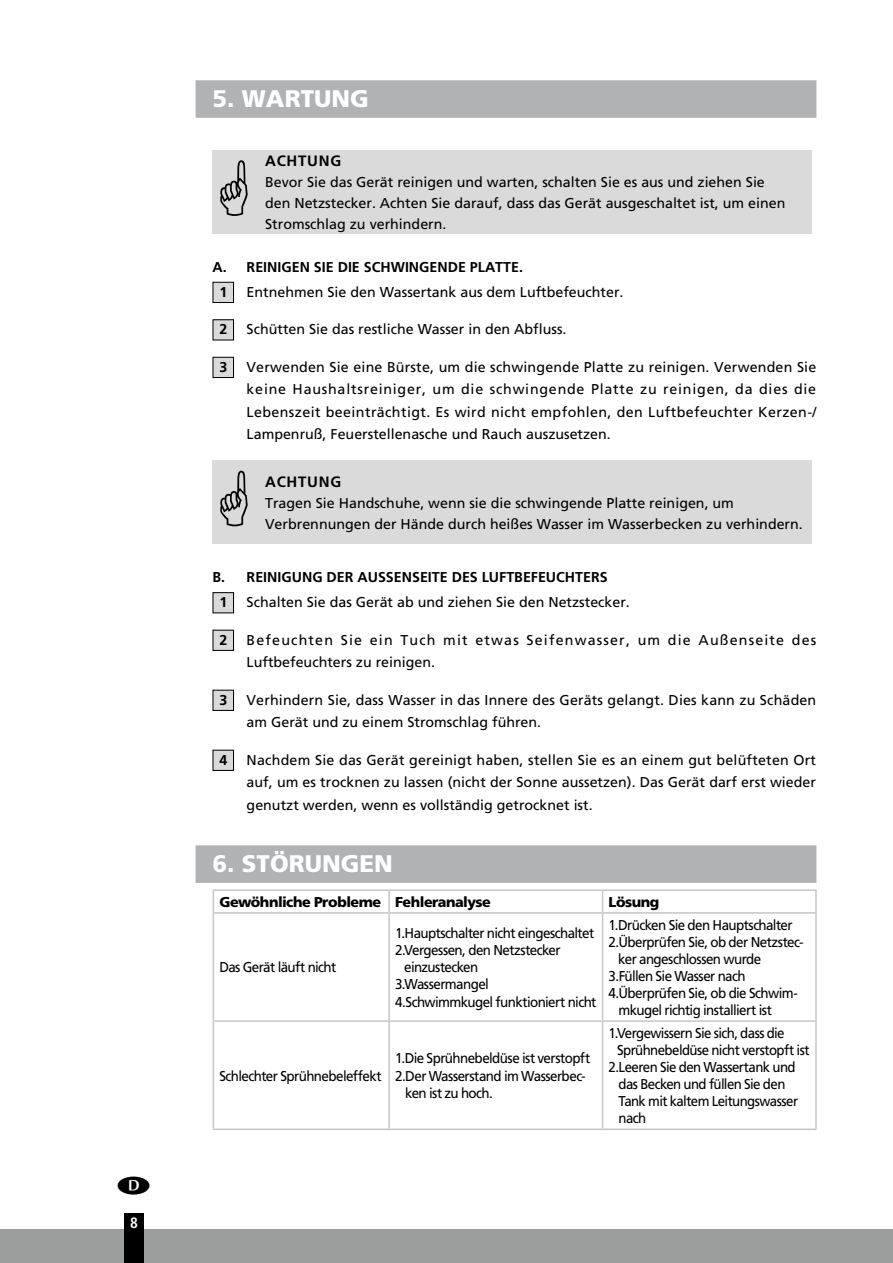
<style>
.page{position:relative;width:893px;height:1263px;background:#fff}
.page>*{position:absolute;margin:0;border:0;box-sizing:border-box;transform-origin:0 0}
.t1{font:900 24px "Frutiger LT Std";color:#fff}
.t2{font:700 15px "Frutiger LT Std";letter-spacing:.05em;color:#000}
.t3{font:700 condensed 15px "Frutiger LT Std";color:#fff}
.t4{font:14.25px/22.5px "Frutiger LT Std";color:#000}
.t5{font:14.25px "Frutiger LT Std";letter-spacing:-.045em;color:#000;scale:.94 1}
.t6{font:14.25px "Frutiger LT Std";letter-spacing:-.04em;color:#000;scale:.94 1}
.t7{font:14.25px/22.5px "Frutiger LT Std";letter-spacing:.08em;color:#000}
.t8{font:14.25px "Frutiger LT Std";letter-spacing:-.045em;color:#000;scale:.93 1}
.t9{font:700 14.25px "Frutiger LT Std";color:#000}
.t10{font:14.25px "Frutiger LT Std";letter-spacing:-.04em;color:#000;scale:.93 1}
.t11{font:900 14.25px "Frutiger LT Std";letter-spacing:-.03em;color:#000}
.t12{font:14.25px "Frutiger LT Std";letter-spacing:-.05em;color:#000;scale:.94 1}
.t13{font:700 14.25px "Frutiger";color:#000}
.t14{font:14.25px "Frutiger LT Std";color:#000;scale:.93 1}
</style>
<div class="page">
<div style="left:0;top:1229px;width:893px;height:34px;background:#9c9d9d"></div>
<div style="left:124px;top:1213px;width:20px;height:50px;background:#000"></div>
<div style="left:196px;top:80px;width:620px;height:38px;background:#b1b2b3"></div>
<div style="left:196px;top:845px;width:620px;height:38px;background:#b1b2b3"></div>
<div style="left:213px;top:150px;width:51px;height:84px;background:#dadada"></div>
<div style="left:264px;top:150px;width:548px;height:84px;background:#dadada"></div>
<div style="left:213px;top:282px;width:21px;height:20px;background:#dadada"></div>
<div style="left:213px;top:282px;width:21px;height:21px;border:1px solid #000"></div>
<div style="left:213px;top:320px;width:21px;height:20px;background:#dadada"></div>
<div style="left:213px;top:319px;width:21px;height:21px;border:1px solid #000"></div>
<div style="left:213px;top:357px;width:21px;height:20px;background:#dadada"></div>
<div style="left:213px;top:357px;width:21px;height:21px;border:1px solid #000"></div>
<div style="left:213px;top:460px;width:51px;height:84px;background:#dadada"></div>
<div style="left:264px;top:460px;width:548px;height:84px;background:#dadada"></div>
<div style="left:213px;top:593px;width:21px;height:20px;background:#dadada"></div>
<div style="left:213px;top:592px;width:21px;height:21px;border:1px solid #000"></div>
<div style="left:213px;top:630px;width:21px;height:20px;background:#dadada"></div>
<div style="left:213px;top:630px;width:21px;height:21px;border:1px solid #000"></div>
<div style="left:213px;top:690px;width:21px;height:20px;background:#dadada"></div>
<div style="left:213px;top:690px;width:21px;height:21px;border:1px solid #000"></div>
<div style="left:213px;top:750px;width:21px;height:20px;background:#dadada"></div>
<div style="left:213px;top:750px;width:21px;height:21px;border:1px solid #000"></div>
<hr style="left:213px;top:889px;width:176px;height:2px;background:#c5c6c6">
<svg style="left:213px;top:891px;width:1px;height:21px"></svg>
<hr style="left:389px;top:889px;width:213px;height:2px;background:#c5c6c6">
<hr style="left:388px;top:891px;width:2px;height:21px;background:#c5c6c6">
<hr style="left:602px;top:889px;width:215px;height:2px;background:#c5c6c6">
<svg style="left:602px;top:891px;width:1px;height:21px"></svg>
<hr style="left:815px;top:891px;width:2px;height:21px;background:#c5c6c6">
<hr style="left:213px;top:912px;width:176px;height:2px;background:#c5c6c6">
<hr style="left:213px;top:914px;width:1px;height:106px;background:#c5c6c6">
<hr style="left:389px;top:912px;width:213px;height:2px;background:#c5c6c6">
<hr style="left:388px;top:914px;width:2px;height:106px;background:#c5c6c6">
<hr style="left:602px;top:912px;width:215px;height:2px;background:#c5c6c6">
<hr style="left:602px;top:914px;width:1px;height:106px;background:#c5c6c6">
<hr style="left:815px;top:914px;width:2px;height:106px;background:#c5c6c6">
<hr style="left:213px;top:1020px;width:176px;height:2px;background:#c5c6c6">
<hr style="left:213px;top:1022px;width:1px;height:106px;background:#c5c6c6">
<hr style="left:389px;top:1020px;width:213px;height:2px;background:#c5c6c6">
<hr style="left:388px;top:1022px;width:2px;height:106px;background:#c5c6c6">
<hr style="left:602px;top:1020px;width:215px;height:2px;background:#c5c6c6">
<hr style="left:602px;top:1022px;width:1px;height:106px;background:#c5c6c6">
<hr style="left:815px;top:1022px;width:2px;height:106px;background:#c5c6c6">
<hr style="left:213px;top:1128px;width:176px;height:2px;background:#c5c6c6">
<hr style="left:389px;top:1128px;width:213px;height:2px;background:#c5c6c6">
<hr style="left:602px;top:1128px;width:215px;height:2px;background:#c5c6c6">
<p class="t3" style="left:130px;top:1214px;width:9px">8</p>
<h1 class="t1" style="left:213px;top:84px;width:158px">5. WARTUNG</h1>
<p class="t2" style="left:265px;top:152px;width:78px">ACHTUNG</p>
<p class="t4" style="left:265px;top:172px;width:522px;line-height:21px">Bevor Sie das Gerät reinigen und warten, schalten Sie es aus und ziehen Sie den Netzstecker. Achten Sie darauf, dass das Gerät ausgeschaltet ist, um einen<br>Stromschlag zu verhindern.</p>
<p class="t9" style="left:213px;top:258px;width:312px">A. REINIGEN SIE DIE SCHWINGENDE PLATTE.</p>
<p class="t13" style="left:219px;top:283px;width:9px">1</p>
<p class="t4" style="left:247px;top:281px;width:378px">Entnehmen Sie den Wassertank aus dem Luftbefeuchter.</p>
<p class="t13" style="left:219px;top:321px;width:9px">2</p>
<p class="t4" style="left:247px;top:318px;width:321px">Schütten Sie das restliche Wasser in den Abfluss.</p>
<p class="t13" style="left:219px;top:358px;width:9px">3</p>
<p class="t4" style="left:247px;top:356px;width:571px;text-align:justify">Verwenden Sie eine Bürste, um die schwingende Platte zu reinigen. Verwenden Sie keine Haushaltsreiniger, um die schwingende Platte zu reinigen, da dies die Lebenszeit beeinträchtigt. Es wird nicht empfohlen, den Luftbefeuchter Kerzen-/ Lampenruß, Feuerstellenasche und Rauch auszusetzen.</p>
<p class="t2" style="left:265px;top:473px;width:78px">ACHTUNG</p>
<p class="t4" style="left:265px;top:493px;width:539px;line-height:21px">Tragen Sie Handschuhe, wenn sie die schwingende Platte reinigen, um<br>Verbrennungen der Hände durch heißes Wasser im Wasserbecken zu verhindern.</p>
<p class="t9" style="left:213px;top:569px;width:397px">B. REINIGUNG DER AUSSENSEITE DES LUFTBEFEUCHTERS</p>
<p class="t13" style="left:219px;top:594px;width:9px">1</p>
<p class="t4" style="left:247px;top:591px;width:385px">Schalten Sie das Gerät ab und ziehen Sie den Netzstecker.</p>
<p class="t13" style="left:219px;top:631px;width:9px">2</p>
<p class="t7" style="left:247px;top:629px;width:571px">Befeuchten Sie ein Tuch mit etwas Seifenwasser, um die Außenseite des<br>Luftbefeuchters zu reinigen.</p>
<p class="t13" style="left:219px;top:691px;width:9px">3</p>
<p class="t4" style="left:247px;top:689px;width:571px">Verhindern Sie, dass Wasser in das Innere des Geräts gelangt. Dies kann zu Schäden am Gerät und zu einem Stromschlag führen.</p>
<p class="t13" style="left:219px;top:751px;width:9px">4</p>
<p class="t4" style="left:247px;top:749px;width:571px;text-align:justify">Nachdem Sie das Gerät gereinigt haben, stellen Sie es an einem gut belüfteten Ort auf, um es trocknen zu lassen (nicht der Sonne aussetzen). Das Gerät darf erst wieder genutzt werden, wenn es vollständig getrocknet ist.</p>
<h1 class="t1" style="left:213px;top:849px;width:182px">6. STÖRUNGEN</h1>
<p class="t11" style="left:219px;top:893px;width:273px">Gewöhnliche Probleme Fehleranalyse</p>
<p class="t11" style="left:608px;top:893px;width:52px">Lösung</p>
<p class="t5" style="left:219px;top:959px;width:126px">Das Gerät läuft nicht</p>
<p class="t5" style="left:219px;top:1067px;width:174px">Schlechter Sprühnebeleffekt</p>
<p class="t5" style="left:395px;top:925px;width:213px">1.Hauptschalter nicht eingeschaltet</p>
<p class="t6" style="left:395px;top:942px;width:178px">2.Vergessen, den Netzstecker</p>
<p class="t12" style="left:404px;top:959px;width:80px">einzustecken</p>
<p class="t6" style="left:395px;top:976px;width:101px">3.Wassermangel</p>
<p class="t5" style="left:395px;top:993px;width:216px">4.Schwimmkugel funktioniert nicht</p>
<p class="t6" style="left:395px;top:1050px;width:209px">1.Die Sprühnebeldüse ist verstopft</p>
<p class="t6" style="left:395px;top:1067px;width:204px">2.Der Wasserstand im Wasserbec-</p>
<p class="t5" style="left:405px;top:1084px;width:95px">ken ist zu hoch.</p>
<p class="t5" style="left:608px;top:916px;width:197px">1.Drücken Sie den Hauptschalter</p>
<p class="t6" style="left:608px;top:933px;width:209px">2.Überprüfen Sie, ob der Netzstec-</p>
<p class="t6" style="left:618px;top:950px;width:154px">ker angeschlossen wurde</p>
<p class="t12" style="left:608px;top:967px;width:147px">3.Füllen Sie Wasser nach</p>
<p class="t5" style="left:608px;top:985px;width:203px">4.Überprüfen Sie, ob die Schwim-</p>
<p class="t5" style="left:618px;top:1002px;width:165px">mkugel richtig installiert ist</p>
<p class="t8" style="left:608px;top:1024px;width:191px">1.Vergewissern Sie sich, dass die</p>
<p class="t10" style="left:617px;top:1041px;width:209px">Sprühnebeldüse nicht verstopft ist</p>
<p class="t10" style="left:608px;top:1059px;width:203px">2.Leeren Sie den Wassertank und</p>
<p class="t8" style="left:619px;top:1076px;width:181px">das Becken und füllen Sie den</p>
<p class="t8" style="left:619px;top:1093px;width:195px">Tank mit kaltem Leitungswasser</p>
<p class="t14" style="left:619px;top:1110px;width:31px">nach</p>
</div>
